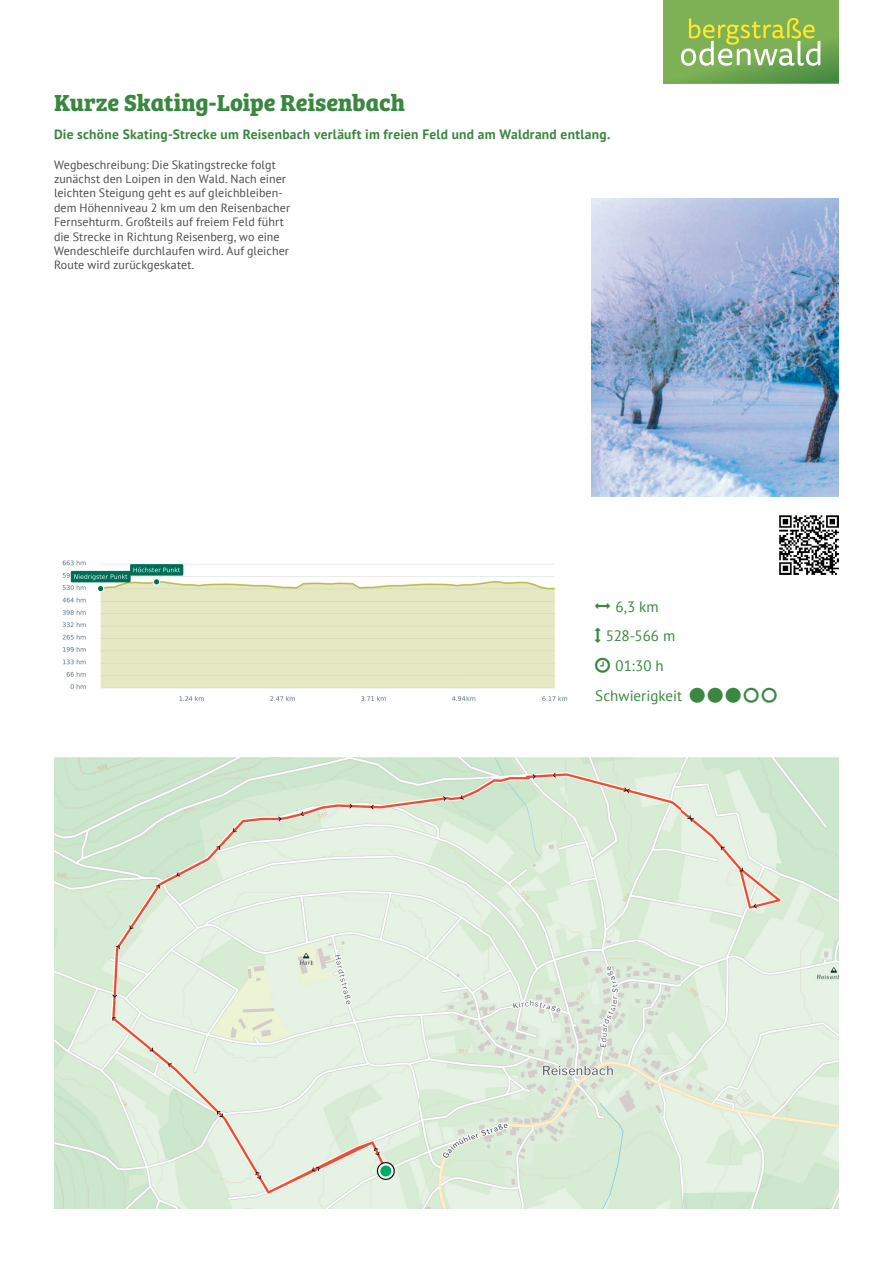
<style>
.page{position:relative;width:893px;height:1263px;background:#fff}
.page>*{position:absolute;margin:0;border:0;box-sizing:border-box;transform-origin:0 0}
.t1{font:700 24px "Bree Serif";color:#3a8740}
.t2{font:15px/30px "PT Sans";color:#3a8740}
.t3{font:700 13.5px "PT Sans";letter-spacing:.02em;color:#3a8740}
.t4{font:12px/14.4px "PT Sans";letter-spacing:.005em;color:#4b4c4d}
.s1{font-family:"Tourpiktogramme Voll"}
</style>
<div class="page">
<img style="left:54px;top:758px;width:785px;height:451px">
<img style="left:62px;top:560px;width:506px;height:141px">
<img style="left:779px;top:515px;width:60px;height:60px">
<img style="left:591px;top:198px;width:248px;height:298px">
<svg style="left:663px;top:1px;width:176px;height:83px;background:#87b45c"></svg>
<h1 class="t1" style="left:54px;top:84px;width:353px">Kurze Skating-Loipe Reisenbach</h1>
<p class="t3" style="left:54px;top:125px;width:558px">Die schöne Skating-Strecke um Reisenbach verläuft im freien Feld und am Waldrand entlang.</p>
<p class="t4" style="left:54px;top:157px;width:238px">Wegbeschreibung: Die Skatingstrecke folgt zunächst den Loipen in den Wald. Nach einer leichten Steigung geht es auf gleichbleiben&shy;dem Höhenniveau 2 km um den Reisenbacher Fernsehturm. Großteils auf freiem Feld führt die Strecke in Richtung Reisenberg, wo eine Wendeschleife durchlaufen wird. Auf gleicher Route wird zurückgeskatet.</p>
<p class="t2" style="left:595px;top:591px;width:183px"><span class="s1">K</span> 6,3 km<br><span class="s1">L</span> 528-566 m<br><span class="s1">J</span> 01:30 h<br>Schwierigkeit <span class="s1">E E E D D</span></p>
</div>
